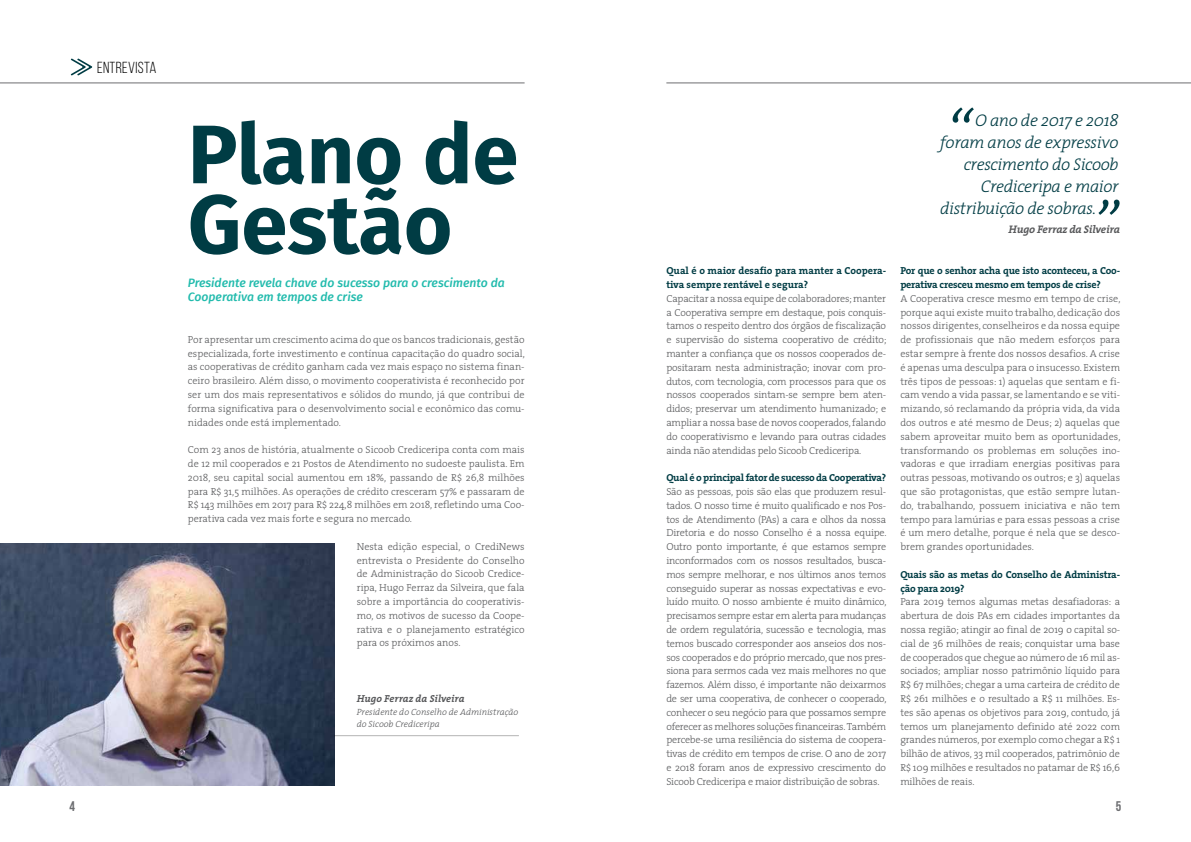
<style>
.page{position:relative;width:1191px;height:842px;background:#fff}
.page>*{position:absolute;margin:0;border:0;box-sizing:border-box;transform-origin:0 0}
.t1{font:700 83px/70px "Fira Sans";color:#003c44}
.t2{font:italic 300 67px "The Serif";color:#003c44}
.t3{font:italic 300 17px "The Serif";letter-spacing:-.02em;color:#003c44}
.t4{font:16px "Bebas Neue";letter-spacing:.02em;color:#000}
.t5{font:700 14px "Bebas Neue";color:#6d6e71}
.t6{font:italic 500 12.2px/13.8px "Fira Sans";color:#22bbad}
.t7{font:italic 700 11px "The Serif";letter-spacing:-.02em;color:#58595b}
.t8{font:300 10.2px/13.8px "The Serif";letter-spacing:-.005em;color:#58595b;text-align:justify}
.t9{font:700 10.2px/13.8px "The Serif";letter-spacing:-.02em;color:#003c44}
.t10{font:700 10.2px/13.8px "The Serif";color:#003c44}
.t11{font:italic 700 10.2px "The Serif";color:#58595b}
.t12{font:italic 300 9px/12px "The Serif";color:#58595b}
</style>
<div class="page">
<svg style="left:71px;top:59px;width:21px;height:16px"></svg>
<img style="left:0;top:544px;width:334px;height:241px">
<hr style="left:334px;top:735px;width:185px;height:1px;background:#000">
<hr style="left:0;top:82px;width:524px;height:1px;background:#6d6e71">
<hr style="left:666px;top:82px;width:525px;height:1px;background:#6d6e71">
<h3 class="t4" style="left:97px;top:59px;width:61px">ENTREVISTA</h3>
<h1 class="t1" style="left:188px;top:113px;width:332px">Plano de<br>Gestão</h1>
<p class="t6" style="left:188px;top:276px;width:318px">Presidente revela chave do sucesso para o crescimento da<br>Cooperativa em tempos de crise</p>
<p class="t10" style="left:666px;top:264px;width:221px">Qual é o maior desafio para manter a Coopera&shy;tiva sempre rentável e segura?</p>
<p class="t8" style="left:666px;top:291px;width:222px">Capacitar a nossa equipe de colaboradores; manter a Cooperativa sempre em destaque, pois conquis&shy;tamos o respeito dentro dos órgãos de fiscalização e supervisão do sistema cooperativo de crédito; manter a confiança que os nossos cooperados de&shy;positaram nesta administração; inovar com pro&shy;dutos, com tecnologia, com processos para que os nossos cooperados sintam-se sempre bem aten&shy;didos; preservar um atendimento humanizado; e ampliar a nossa base de novos cooperados, falando do cooperativismo e levando para outras cidades ainda não atendidas pelo Sicoob Crediceripa.</p>
<p class="t9" style="left:666px;top:471px;width:221px">Qual é o principal fator de sucesso da Cooperativa?</p>
<p class="t8" style="left:666px;top:484px;width:222px">São as pessoas, pois são elas que produzem resul&shy;tados. O nosso time é muito qualificado e nos Pos&shy;tos de Atendimento (PAs) a cara e olhos da nossa Diretoria e do nosso Conselho é a nossa equipe.<br>Outro ponto importante, é que estamos sempre inconformados com os nossos resultados, busca&shy;mos sempre melhorar, e nos últimos anos temos conseguido superar as nossas expectativas e evo&shy;luído muito. O nosso ambiente é muito dinâmico, precisamos sempre estar em alerta para mudanças de ordem regulatória, sucessão e tecnologia, mas temos buscado corresponder aos anseios dos nos&shy;sos cooperados e do próprio mercado, que nos pres&shy;siona para sermos cada vez mais melhores no que fazemos. Além disso, é importante não deixarmos de ser uma cooperativa, de conhecer o cooperado, conhecer o seu negócio para que possamos sempre oferecer as melhores soluções financeiras. Também percebe-se uma resiliência do sistema de coopera&shy;tivas de crédito em tempos de crise. O ano de 2017 e 2018 foram anos de expressivo crescimento do Sicoob Crediceripa e maior distribuição de sobras.</p>
<p class="t8" style="left:188px;top:332px;width:338px">Por apresentar um crescimento acima do que os bancos tradicionais, gestão especializada, forte investimento e contínua capacitação do quadro social, as cooperativas de crédito ganham cada vez mais espaço no sistema finan&shy;ceiro brasileiro. Além disso, o movimento cooperativista é reconhecido por ser um dos mais representativos e sólidos do mundo, já que contribui de forma significativa para o desenvolvimento social e econômico das comu&shy;nidades onde está implementado.</p>
<p class="t8" style="left:188px;top:443px;width:338px">Com 23 anos de história, atualmente o Sicoob Crediceripa conta com mais de 12 mil cooperados e 21 Postos de Atendimento no sudoeste paulista. Em 2018, seu capital social aumentou em 18%, passando de R$ 26,8 milhões para R$ 31,5 milhões. As operações de crédito cresceram 57% e passaram de R$ 143 milhões em 2017 para R$ 224,8 milhões em 2018, refletindo uma Coo&shy;perativa cada vez mais forte e segura no mercado.</p>
<p class="t8" style="left:357px;top:539px;width:169px">Nesta edição especial, o CrediNews entrevista o Presidente do Conselho de Administração do Sicoob Credice&shy;ripa, Hugo Ferraz da Silveira, que fala sobre a importância do cooperativis&shy;mo, os motivos de sucesso da Coope&shy;rativa e o planejamento estratégico para os próximos anos.</p>
<p class="t11" style="left:357px;top:690px;width:109px">Hugo Ferraz da Silveira</p>
<p class="t12" style="left:357px;top:706px;width:163px">Presidente do Conselho de Administração do Sicoob Crediceripa</p>
<h2 class="t2" style="left:944px;top:79px;width:27px">“</h2>
<h3 class="t3" style="left:975px;top:106px;width:145px">O ano de 2017 e 2018</h3>
<h3 class="t3" style="left:940px;top:128px;width:180px">foram anos de expressivo</h3>
<h3 class="t3" style="left:963px;top:150px;width:156px">crescimento do Sicoob</h3>
<h3 class="t3" style="left:980px;top:172px;width:139px">Crediceripa e maior</h3>
<h3 class="t3" style="left:940px;top:194px;width:158px">distribuição de sobras.</h3>
<p class="t7" style="left:1008px;top:221px;width:113px">Hugo Ferraz da Silveira</p>
<h2 class="t2" style="left:1092px;top:171px;width:27px">”</h2>
<p class="t9" style="left:900px;top:264px;width:221px">Por que o senhor acha que isto aconteceu, a Coo&shy;perativa cresceu mesmo em tempos de crise?</p>
<p class="t8" style="left:900px;top:291px;width:222px">A Cooperativa cresce mesmo em tempo de crise, porque aqui existe muito trabalho, dedicação dos nossos dirigentes, conselheiros e da nossa equipe de profissionais que não medem esforços para estar sempre à frente dos nossos desafios. A crise é apenas uma desculpa para o insucesso. Existem três tipos de pessoas: 1) aquelas que sentam e fi&shy;cam vendo a vida passar, se lamentando e se viti&shy;mizando, só reclamando da própria vida, da vida dos outros e até mesmo de Deus; 2) aquelas que sabem aproveitar muito bem as oportunidades, transformando os problemas em soluções ino&shy;vadoras e que irradiam energias positivas para outras pessoas, motivando os outros; e 3) aquelas que são protagonistas, que estão sempre lutan&shy;do, trabalhando, possuem iniciativa e não tem tempo para lamúrias e para essas pessoas a crise é um mero detalhe, porque é nela que se desco&shy;brem grandes oportunidades.</p>
<p class="t9" style="left:900px;top:567px;width:221px">Quais são as metas do Conselho de Administra&shy;ção para 2019?</p>
<p class="t8" style="left:900px;top:595px;width:221px">Para 2019 temos algumas metas desafiadoras: a abertura de dois PAs em cidades importantes da nossa região; atingir ao final de 2019 o capital so&shy;cial de 36 milhões de reais; conquistar uma base de cooperados que chegue ao número de 16 mil as&shy;sociados; ampliar nosso patrimônio líquido para R$ 67 milhões; chegar a uma carteira de crédito de R$ 261 milhões e o resultado a R$ 11 milhões. Es&shy;tes são apenas os objetivos para 2019, contudo, já temos um planejamento definido até 2022 com grandes números, por exemplo como chegar a R$ 1 bilhão de ativos, 33 mil cooperados, patrimônio de R$ 109 milhões e resultados no patamar de R$ 16,6 milhões de reais.</p>
<h3 class="t5" style="left:70px;top:799px;width:7px">4</h3>
<h3 class="t5" style="left:1115px;top:799px;width:7px">5</h3>
</div>
